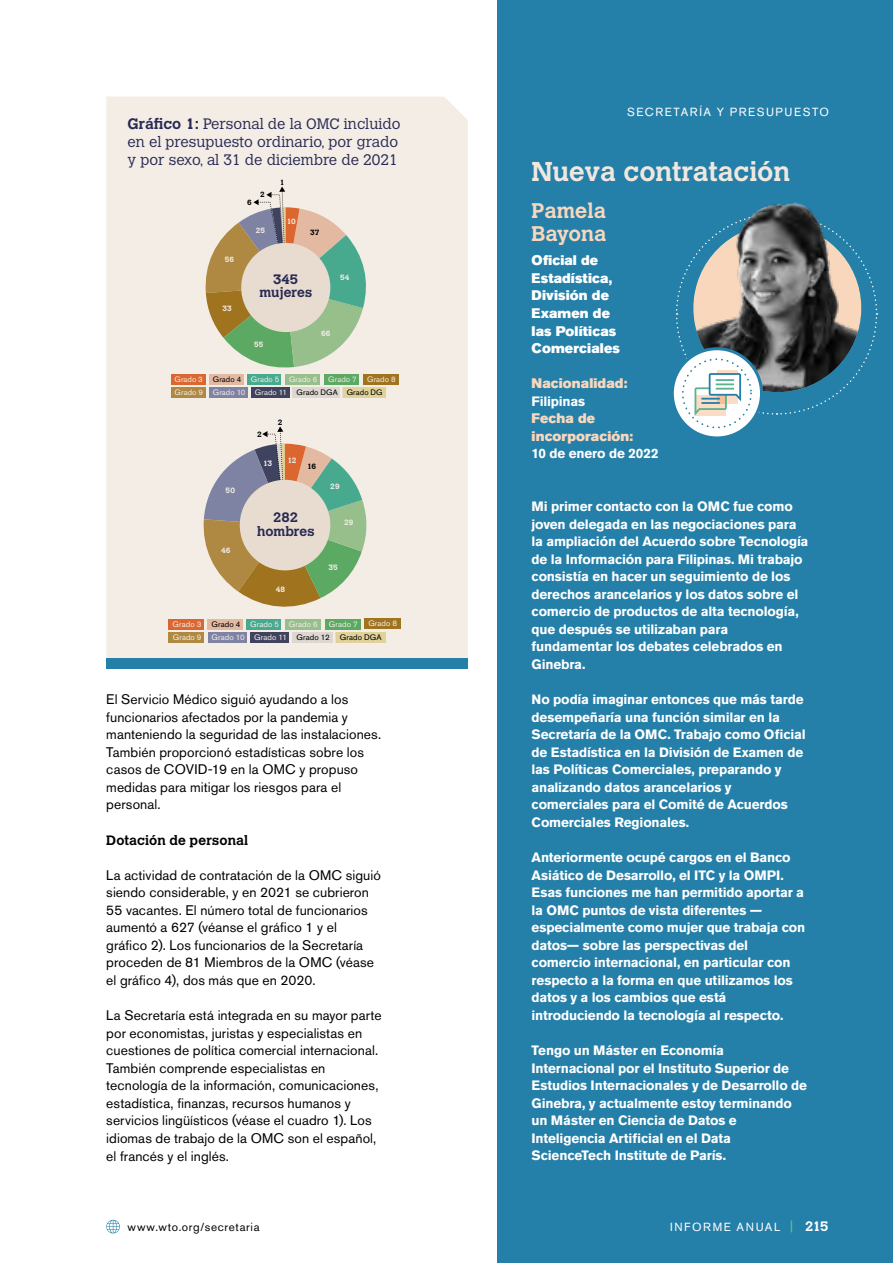
<style>
.page{position:relative;width:893px;height:1263px;background:#fff}
.page>*{position:absolute;margin:0;border:0;box-sizing:border-box;transform-origin:0 0}
.t1{font:700 27px "Calvert MT Std";letter-spacing:-.005em;color:#f0e8df}
.t2{font:700 21px/22.5px "Calvert MT Std";color:#f8d7bc}
.t3{font:300 15px/18px "Calvert MT Std";color:#282953}
.t4{font:13.8px/17.5px "Akzidenz Grotesk Pro";letter-spacing:.005em;color:#000}
.t5{font:13.8px/17.5px "Akzidenz Grotesk Pro Super";letter-spacing:.01em;color:#fff}
.t6{font:13.8px/17.5px "Akzidenz Grotesk Pro Super";letter-spacing:.005em;color:#f8d7bc}
.t7{font:700 13.5px/17.5px "Akzidenz Grotesk Pro";letter-spacing:-.01em;color:#fff}
.t8{font:700 13.5px/13.5px "Calvert MT Std";color:#282953;text-align:center}
.t9{font:700 13.5px "Calvert MT Std";letter-spacing:.01em;color:#000}
.t10{font:700 13.5px "Calvert MT Std";color:#fff}
.t11{font:11.7px "Akzidenz Grotesk Pro";letter-spacing:.135em;color:#fff}
.t12{font:11.7px "Akzidenz Grotesk Pro";letter-spacing:.06em;color:#000}
.t13{font:7.95px "Akzidenz Grotesk Pro";letter-spacing:.01em;color:#fff}
.t14{font:7.95px "Akzidenz Grotesk Pro";letter-spacing:.015em;color:#000}
.t15{font:7.8px/13.2px "Akzidenz Grotesk Pro";letter-spacing:.015em;color:#fff}
.t16{font:7.8px "Akzidenz Grotesk Pro";letter-spacing:.015em;color:#000}
.t17{font:700 7.65px "Calvert MT Std";letter-spacing:.01em;color:#fff}
.t18{font:700 7.65px "Calvert MT Std";color:#010202}
.t19{font:700 7.5px "Calvert MT Std";letter-spacing:.01em;color:#fff}
.t20{font:700 7.5px "Calvert MT Std";color:#010202}
.s1{font-weight:700}
.s2{color:#000}
.s3{color:#fff}
</style>
<div class="page">
<div style="left:497px;top:0;width:396px;height:1263px;background:#247fa9"></div>
<div style="left:106px;top:97px;width:362px;height:562px;background:#f3ede6"></div>
<div style="left:285px;top:374px;width:35px;height:11px;background:#96bf8c"></div>
<div style="left:324px;top:374px;width:35px;height:11px;background:#5ba963"></div>
<div style="left:363px;top:374px;width:36px;height:11px;background:#a0741e"></div>
<div style="left:171px;top:388px;width:34px;height:10px;background:#af8841"></div>
<div style="left:209px;top:388px;width:38px;height:10px;background:#7e83a4"></div>
<div style="left:251px;top:388px;width:38px;height:10px;background:#3f435f"></div>
<div style="left:293px;top:388px;width:47px;height:10px;background:#ddd7d1"></div>
<div style="left:343px;top:388px;width:42px;height:10px;background:#e0d298"></div>
<div style="left:247px;top:374px;width:34px;height:11px;background:#47aa8f"></div>
<div style="left:209px;top:374px;width:35px;height:11px;background:#e4b9a2"></div>
<div style="left:171px;top:374px;width:34px;height:11px;background:#db662f"></div>
<svg style="left:204px;top:187px;width:166px;height:183px;background:#b7bfa1"></svg>
<div style="left:241px;top:243px;width:89px;height:89px;background:#e7dccf;border-radius:50%"></div>
<div style="left:285px;top:619px;width:35px;height:10px;background:#96bf8c"></div>
<div style="left:325px;top:619px;width:35px;height:10px;background:#5ba963"></div>
<div style="left:364px;top:619px;width:37px;height:10px;background:#a0741e"></div>
<div style="left:169px;top:632px;width:35px;height:11px;background:#af8841"></div>
<div style="left:208px;top:632px;width:38px;height:11px;background:#7e83a4"></div>
<div style="left:250px;top:632px;width:39px;height:11px;background:#3f435f"></div>
<div style="left:293px;top:632px;width:40px;height:11px;background:#ddd7d1"></div>
<div style="left:336px;top:632px;width:50px;height:11px;background:#e0d298"></div>
<div style="left:246px;top:619px;width:35px;height:10px;background:#47aa8f"></div>
<div style="left:208px;top:619px;width:35px;height:10px;background:#e4b9a2"></div>
<div style="left:169px;top:619px;width:35px;height:10px;background:#db662f"></div>
<svg style="left:202px;top:426px;width:166px;height:185px;background:#b6b59b"></svg>
<div style="left:240px;top:480px;width:90px;height:90px;background:#e7dccf;border-radius:50%"></div>
<div style="left:106px;top:659px;width:362px;height:10px;background:#247fa9"></div>
<img style="left:755px;top:202px;width:57px;height:10px">
<svg style="left:672px;top:349px;width:89px;height:89px"></svg>
<svg style="left:675px;top:212px;width:203px;height:206px"></svg>
<div style="left:671px;top:347px;width:92px;height:92px;border:3px solid #247fa9;border-radius:50%"></div>
<svg style="left:106px;top:1220px;width:14px;height:13px"></svg>
<svg style="left:791px;top:1220px;width:1px;height:12px"></svg>
<p class="t3" style="left:128px;top:115px;width:275px"><span class="s1">Gráfico 1:</span> Personal de la OMC incluido en el presupuesto ordinario, por grado y por sexo, al 31 de diciembre de 2021</p>
<p class="t19" style="left:225px;top:254px;width:11px">56</p>
<p class="t19" style="left:222px;top:304px;width:11px">33</p>
<p class="t20" style="left:247px;top:198px;width:6px">6</p>
<p class="t20" style="left:260px;top:190px;width:6px">2</p>
<p class="t19" style="left:256px;top:225px;width:11px">25</p>
<p class="t20" style="left:280px;top:177px;width:6px">1</p>
<p class="t19" style="left:287px;top:217px;width:10px">10</p>
<p class="t20" style="left:310px;top:227px;width:11px">37</p>
<p class="t8" style="left:259px;top:272px;width:54px">345 mujeres</p>
<p class="t19" style="left:340px;top:272px;width:11px">54</p>
<p class="t19" style="left:254px;top:340px;width:11px">55</p>
<p class="t19" style="left:321px;top:328px;width:11px">66</p>
<p class="t15" style="left:175px;top:373px;width:222px;text-indent:193px">Grado 8<br>Grado 9 Grado 10 Grado 11 <span class="s2">Grado DGA Grado DG</span></p>
<p class="t15" style="left:289px;top:373px;width:30px">Grado 6</p>
<p class="t15" style="left:328px;top:373px;width:30px">Grado 7</p>
<p class="t15" style="left:174px;top:373px;width:30px">Grado 3</p>
<p class="t16" style="left:213px;top:374px;width:68px">Grado 4 <span class="s3">Grado 5</span></p>
<p class="t17" style="left:226px;top:486px;width:11px">50</p>
<p class="t18" style="left:257px;top:430px;width:6px">2</p>
<p class="t18" style="left:278px;top:417px;width:6px">2</p>
<p class="t17" style="left:263px;top:458px;width:10px">13</p>
<p class="t17" style="left:287px;top:455px;width:10px">12</p>
<p class="t18" style="left:307px;top:462px;width:10px">16</p>
<p class="t17" style="left:330px;top:482px;width:11px">29</p>
<p class="t11" style="left:627px;top:104px;width:204px">SECRETARÍA Y PRESUPUESTO</p>
<h1 class="t1" style="left:531px;top:155px;width:260px">Nueva contratación</h1>
<h2 class="t2" style="left:531px;top:199px;width:77px">Pamela<br>Bayona</h2>
<p class="t5" style="left:531px;top:252px;width:90px">Oficial de<br>Estadística,<br>División de<br>Examen de las Políticas<br>Comerciales</p>
<p class="t6" style="left:531px;top:374px;width:97px">Nacionalidad:</p>
<p class="t7" style="left:531px;top:392px;width:55px">Filipinas</p>
<p class="t6" style="left:531px;top:410px;width:103px">Fecha de incorporación:</p>
<p class="t7" style="left:531px;top:445px;width:129px">10 de enero de 2022</p>
<p class="t8" style="left:257px;top:511px;width:59px">282 hombres</p>
<p class="t7" style="left:532px;top:497px;width:278px">Mi primer contacto con la OMC fue como joven delegada en las negociaciones para la ampliación del Acuerdo sobre Tecnología de la Información para Filipinas. Mi trabajo consistía en hacer un seguimiento de los derechos arancelarios y los datos sobre el comercio de productos de alta tecnología, que después se utilizaban para fundamentar los debates celebrados en Ginebra.</p>
<p class="t7" style="left:532px;top:690px;width:276px">No podía imaginar entonces que más tarde desempeñaría una función similar en la Secretaría de la OMC. Trabajo como Oficial de Estadística en la División de Examen de las Políticas Comerciales, preparando y analizando datos arancelarios y comerciales para el Comité de Acuerdos Comerciales Regionales.</p>
<p class="t7" style="left:532px;top:848px;width:275px">Anteriormente ocupé cargos en el Banco Asiático de Desarrollo, el ITC y la OMPI.<br>Esas funciones me han permitido aportar a la OMC puntos de vista diferentes — especialmente como mujer que trabaja con datos— sobre las perspectivas del comercio internacional, en particular con respecto a la forma en que utilizamos los datos y a los cambios que está introduciendo la tecnología al respecto.</p>
<p class="t7" style="left:532px;top:1041px;width:277px">Tengo un Máster en Economía Internacional por el Instituto Superior de Estudios Internacionales y de Desarrollo de Ginebra, y actualmente estoy terminando un Máster en Ciencia de Datos e Inteligencia Artificial en el Data ScienceTech Institute de París.</p>
<p class="t17" style="left:344px;top:517px;width:11px">29</p>
<p class="t17" style="left:221px;top:546px;width:11px">46</p>
<p class="t17" style="left:329px;top:563px;width:11px">35</p>
<p class="t17" style="left:276px;top:585px;width:11px">48</p>
<p class="t13" style="left:289px;top:619px;width:30px">Grado 6</p>
<p class="t13" style="left:329px;top:619px;width:30px">Grado 7</p>
<p class="t13" style="left:368px;top:618px;width:30px">Grado 8</p>
<p class="t13" style="left:173px;top:632px;width:158px">Grado 9 Grado 10 Grado 11 <span class="s2">Grado 12</span></p>
<p class="t14" style="left:340px;top:632px;width:43px">Grado DGA</p>
<p class="t13" style="left:173px;top:619px;width:30px">Grado 3</p>
<p class="t14" style="left:212px;top:619px;width:69px">Grado 4 <span class="s3">Grado 5</span></p>
<p class="t4" style="left:106px;top:690px;width:276px">El Servicio Médico siguió ayudando a los funcionarios afectados por la pandemia y manteniendo la seguridad de las instalaciones.<br>También proporcionó estadísticas sobre los casos de COVID-19 en la OMC y propuso medidas para mitigar los riesgos para el personal.</p>
<p class="t9" style="left:106px;top:831px;width:143px">Dotación de personal</p>
<p class="t4" style="left:106px;top:866px;width:276px">La actividad de contratación de la OMC siguió siendo considerable, y en 2021 se cubrieron 55 vacantes. El número total de funcionarios aumentó a 627 (véanse el gráfico 1 y el gráfico 2). Los funcionarios de la Secretaría proceden de 81 Miembros de la OMC (véase el gráfico 4), dos más que en 2020.</p>
<p class="t4" style="left:106px;top:1006px;width:277px">La Secretaría está integrada en su mayor parte por economistas, juristas y especialistas en cuestiones de política comercial internacional.<br>También comprende especialistas en tecnología de la información, comunicaciones, estadística, finanzas, recursos humanos y servicios lingüísticos (véase el cuadro 1). Los idiomas de trabajo de la OMC son el español, el francés y el inglés.</p>
<p class="t12" style="left:128px;top:1219px;width:134px">www.wto.org/secretaria</p>
<p class="t11" style="left:670px;top:1219px;width:112px">INFORME ANUAL</p>
<p class="t10" style="left:805px;top:1217px;width:25px">215</p>
</div>
